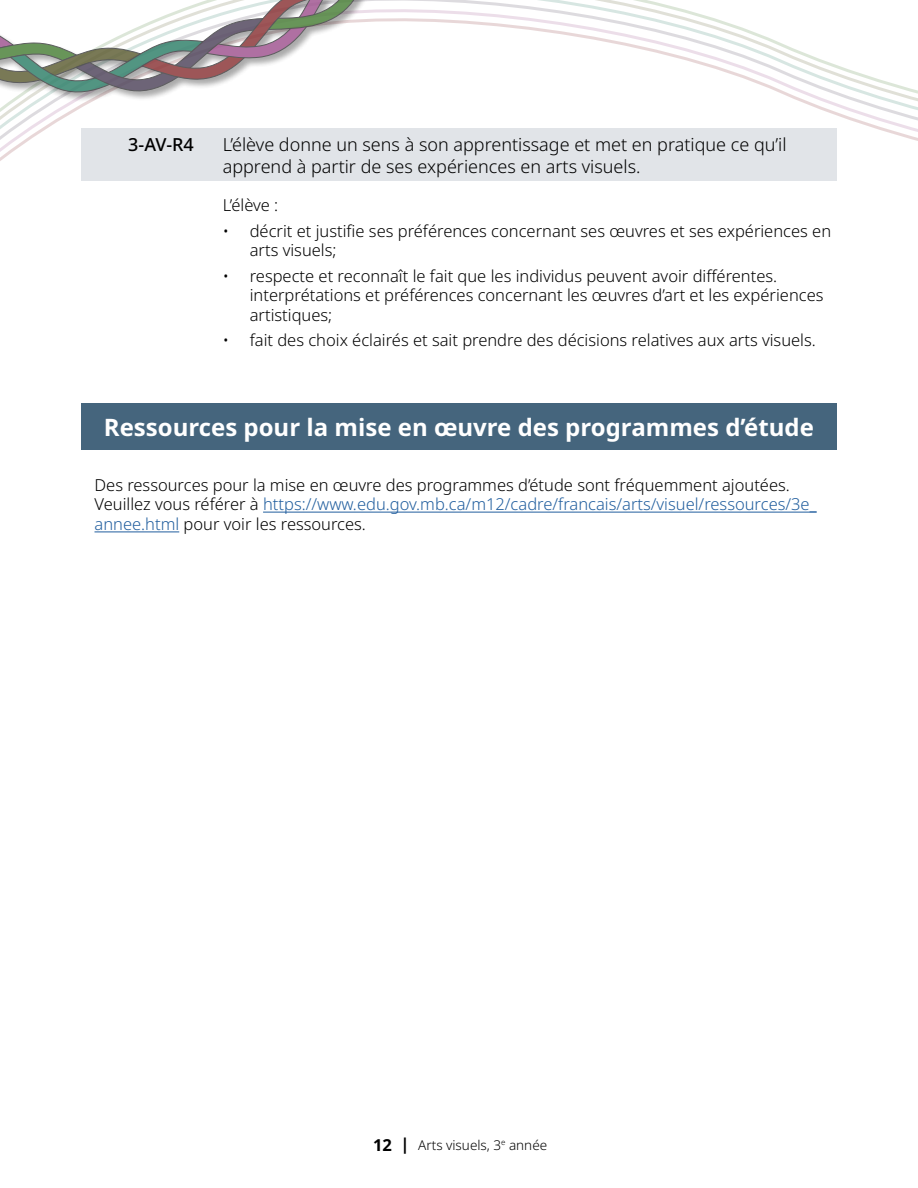
<style>
.page{position:relative;width:918px;height:1188px;background:#fff}
.page>*{position:absolute;margin:0;border:0;box-sizing:border-box;transform-origin:0 0}
.H2_White{font:700 24px "Noto Sans";color:#fff}
.GLO_arts{font:300 18px/21.6px "Noto Sans";color:#000}
.GLO_arts-2{font:500 18px "Noto Sans";color:#000}
.Paragraph{font:300 16.5px/19.8px "Noto Sans";color:#000}
.Bullet_Outcome_no_bullet{font:300 16.5px "Noto Sans";color:#000}
.t1{font:300 13.5px "Noto Sans";color:#000}
.s1{color:#215e9e}
.s2{font-weight:700;font-size:16.5px}
</style>
<div class="page">
<svg style="left:0;top:0;width:918px;height:161px"></svg>
<div style="left:0;top:0;width:515px;height:102px;background:#000;opacity:.4"></div>
<svg style="left:0;top:0;width:407px;height:96px"></svg>
<div style="left:81px;top:129px;width:756px;height:52px;background:#e1e4e8"></div>
<div style="left:81px;top:403px;width:756px;height:47px;background:#45657d"></div>
<hr style="left:263px;top:512px;width:554px;height:1px;background:#215e9e">
<hr style="left:94px;top:531px;width:85px;height:1px;background:#215e9e">
<h4 class="GLO_arts-2" style="left:128px;top:132px;width:67px">3-AV-R4</h4>
<h4 class="GLO_arts" style="left:223px;top:134px;width:565px">L’élève donne un sens à son apprentissage et met en pratique ce qu’il apprend à partir de ses expériences en arts visuels.</h4>
<p class="Bullet_Outcome_no_bullet" style="left:223px;top:194px;width:57px">L’élève :</p>
<p class="Paragraph" style="left:250px;top:221px;width:583px;text-indent:-27px">• décrit et justifie ses préférences concernant ses œuvres et ses expériences en arts visuels;</p>
<p class="Paragraph" style="left:250px;top:266px;width:575px;text-indent:-27px">• respecte et reconnaît le fait que les individus peuvent avoir différentes. interprétations et préférences concernant les œuvres d’art et les expériences artistiques;</p>
<p class="Paragraph" style="left:223px;top:331px;width:595px">• fait des choix éclairés et sait prendre des décisions relatives aux arts visuels.</p>
<h2 class="H2_White" style="left:104px;top:410px;width:712px">Ressources pour la mise en œuvre des programmes d’étude</h2>
<p class="Paragraph" style="left:94px;top:475px;width:724px">Des ressources pour la mise en œuvre des programmes d’étude sont fréquemment ajoutées.<br>Veuillez vous référer à <span class="s1">https://www.edu.gov.mb.ca/m12/cadre/francais/arts/visuel/ressources/3e_ annee.html</span> pour voir les ressources.</p>
<p class="t1" style="left:373px;top:1135px;width:176px"><span class="s2">12 |</span> Arts visuels, 3<sup>e</sup> année</p>
</div>
